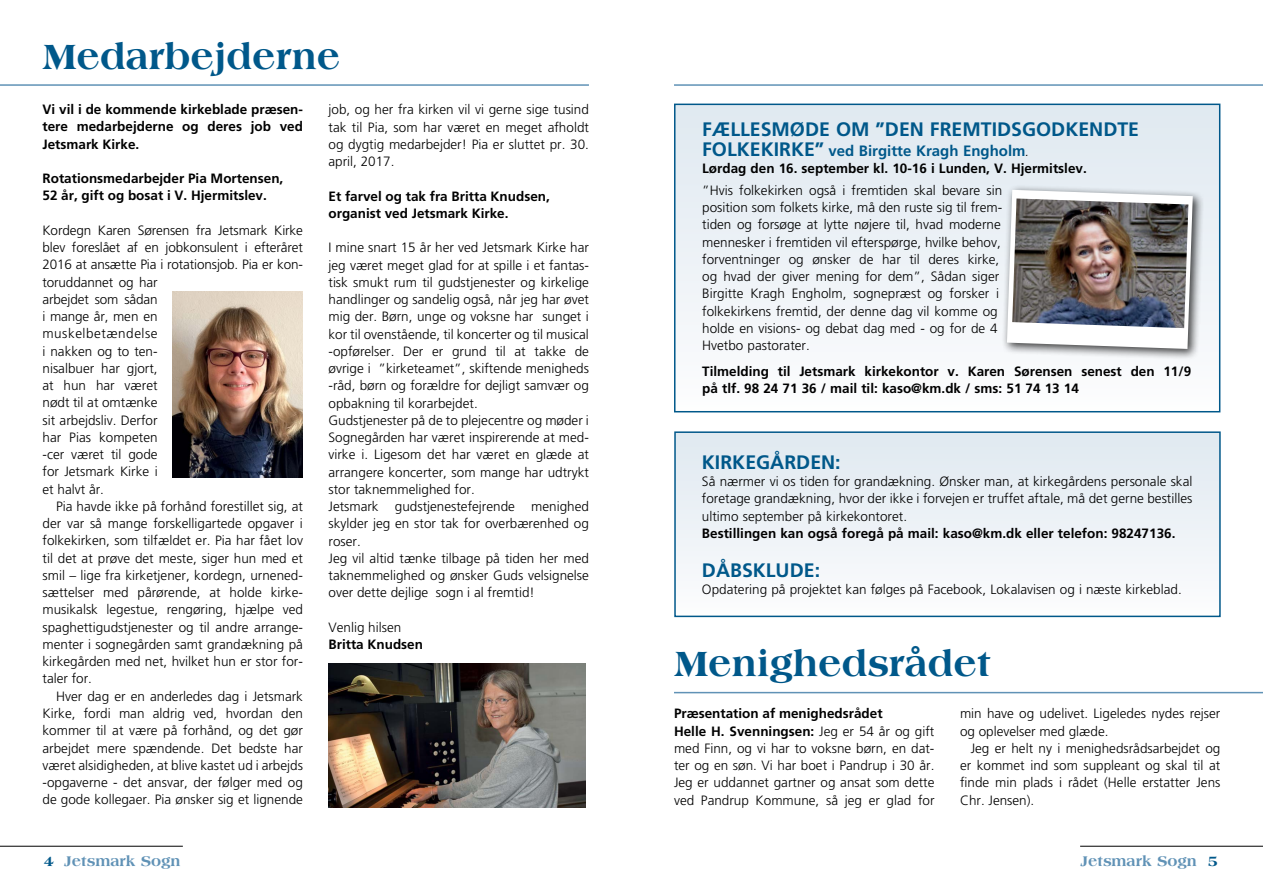
<style>
.page{position:relative;width:1263px;height:893px;background:#fff}
.page>*{position:absolute;margin:0;border:0;box-sizing:border-box;transform-origin:0 0}
.t1{font:800 37.5px "Americana";color:#00588a}
.t2{font:700 19.5px "Frutiger";color:#00588a}
.t3{font:700 15px "Frutiger";color:#00588a}
.t4{font:800 15px "Americana";color:#6092b6}
.t5{font:300 13.5px/17.2px "Frutiger";color:#000}
.t6{font:700 13.5px/17.2px "Frutiger";color:#000}
.s1{font-size:19.5px}
.s2{font-weight:300;font-style:italic;font-size:13.5px;color:#000}
.s3{font-weight:700}
.s4{color:#00588a}
</style>
<div class="page">
<div style="left:675px;top:104px;width:545px;height:308px;background:linear-gradient(to bottom,#dfe8f0,#fcfcfd)"></div>
<div style="left:674px;top:104px;width:546px;height:308px;border:2px solid #00588a"></div>
<hr style="left:0;top:846px;width:183px;height:1px;background:#000">
<hr style="left:1080px;top:846px;width:183px;height:1px;background:#000">
<hr style="left:0;top:84px;width:589px;height:2px;background:#6092b6">
<hr style="left:674px;top:84px;width:589px;height:2px;background:#6092b6">
<hr style="left:674px;top:692px;width:589px;height:1px;background:#6092b6">
<img style="left:173px;top:292px;width:130px;height:186px">
<img style="left:328px;top:664px;width:258px;height:144px">
<div style="left:675px;top:432px;width:545px;height:184px;background:linear-gradient(to bottom,#dfe8f0,#fcfcfd)"></div>
<div style="left:674px;top:431px;width:547px;height:186px;border:2px solid #00588a"></div>
<div style="left:1001px;top:185px;width:203px;height:176px;background:#000;opacity:.75"></div>
<svg style="left:1007px;top:190px;width:186px;height:159px"></svg>
<img style="left:1012px;top:198px;width:176px;height:130px">
<h1 class="t1" style="left:43px;top:34px;width:299px">Medarbejderne</h1>
<p class="t6" style="left:43px;top:101px;width:262px;text-align:justify">Vi vil i de kommende kirkeblade præsen&shy;tere medarbejderne og deres job ved Jetsmark Kirke.</p>
<p class="t6" style="left:43px;top:170px;width:242px">Rotationsmedarbejder Pia Mortensen,<br>52 år, gift og bosat i V. Hjermitslev.</p>
<p class="t5" style="left:43px;top:222px;width:262px">Kordegn Karen Sørensen fra Jetsmark Kirke blev foreslået af en jobkonsulent i efteråret<br>2016 at ansætte Pia i rotationsjob. Pia er kon&shy;toruddannet og har<br>arbejdet som sådan<br>i mange år, men en<br>muskelbetændelse<br>i nakken og to ten-<br>nisalbuer har gjort,<br>at hun har været<br>nødt til at omtænke<br>sit arbejdsliv. Derfor<br>har Pias kompeten<br>-cer været til gode<br>for Jetsmark Kirke i<br>et halvt år.</p>
<p class="t5" style="left:43px;top:498px;width:262px;text-align:justify;text-indent:14px">Pia havde ikke på forhånd forestillet sig, at der var så mange forskelligartede opgaver i folkekirken, som tilfældet er. Pia har fået lov til det at prøve det meste, siger hun med et smil – lige fra kirketjener, kordegn, urnened&shy;sættelser med pårørende, at holde kirke&shy;musikalsk legestue, rengøring, hjælpe ved spaghettigudstjenester og til andre arrange&shy;menter i sognegården samt grandækning på kirkegården med net, hvilket hun er stor for&shy;taler for.</p>
<p class="t5" style="left:43px;top:687px;width:262px;text-align:justify;text-indent:14px">Hver dag er en anderledes dag i Jetsmark Kirke, fordi man aldrig ved, hvordan den kommer til at være på forhånd, og det gør arbejdet mere spændende. Det bedste har været alsidigheden, at blive kastet ud i arbejds -opgaverne - det ansvar, der følger med og de gode kollegaer. Pia ønsker sig et lignende</p>
<p class="t5" style="left:328px;top:101px;width:262px;text-align:justify">job, og her fra kirken vil vi gerne sige tusind tak til Pia, som har været en meget afholdt og dygtig medarbejder! Pia er sluttet pr. 30. april, 2017.</p>
<p class="t6" style="left:328px;top:187px;width:223px">Et farvel og tak fra Britta Knudsen, organist ved Jetsmark Kirke.</p>
<p class="t5" style="left:328px;top:239px;width:262px">I mine snart 15 år her ved Jetsmark Kirke har jeg været meget glad for at spille i et fantas&shy;tisk smukt rum til gudstjenester og kirkelige handlinger og sandelig også, når jeg har øvet mig der. Børn, unge og voksne har sunget i kor til ovenstående, til koncerter og til musical -opførelser. Der er grund til at takke de øvrige i ”kirketeamet”, skiftende menigheds -råd, børn og forældre for dejligt samvær og opbakning til korarbejdet.<br>Gudstjenester på de to plejecentre og møder i Sognegården har været inspirerende at med&shy;virke i. Ligesom det har været en glæde at arrangere koncerter, som mange har udtrykt stor taknemmelighed for.<br>Jetsmark gudstjenestefejrende menighed skylder jeg en stor tak for overbærenhed og roser.<br>Jeg vil altid tænke tilbage på tiden her med taknemmelighed og ønsker Guds velsignelse over dette dejlige sogn i al fremtid!</p>
<p class="t5" style="left:328px;top:619px;width:74px">Venlig hilsen</p>
<p class="t6" style="left:328px;top:636px;width:96px">Britta Knudsen</p>
<h2 class="t2" style="left:702px;top:118px;width:438px">FÆLLESMØDE OM ”DEN FREMTIDSGODKENDTE</h2>
<p class="t3" style="left:702px;top:142px;width:329px"><span class="s1">FOLKEKIRKE”</span> ved Birgitte Kragh Engholm<span class="s2">.</span></p>
<p class="t6" style="left:702px;top:160px;width:386px">Lørdag den 16. september kl. 10-16 i Lunden, V. Hjermitslev.</p>
<p class="t5" style="left:702px;top:181px;width:301px">”Hvis folkekirken også i fremtiden skal bevare sin position som folkets kirke, må den ruste sig til frem&shy;tiden og forsøge at lytte nøjere til, hvad moderne mennesker i fremtiden vil efterspørge, hvilke behov, forventninger og ønsker de har til deres kirke, og hvad der giver mening for dem”, Sådan siger Birgitte Kragh Engholm, sognepræst og forsker i folkekirkens fremtid, der denne dag vil komme og holde en visions- og debat dag med - og for de 4<br>Hvetbo pastorater.</p>
<p class="t6" style="left:702px;top:362px;width:490px">Tilmelding til Jetsmark kirkekontor v. Karen Sørensen senest den 11/9 på tlf. 98 24 71 36 / mail til: kaso@km.dk / sms: 51 74 13 14</p>
<h2 class="t2" style="left:702px;top:451px;width:140px">KIRKEGÅRDEN:</h2>
<p class="t5" style="left:702px;top:473px;width:492px;text-align:justify">Så nærmer vi os tiden for grandækning. Ønsker man, at kirkegårdens personale skal foretage grandækning, hvor der ikke i forvejen er truffet aftale, må det gerne bestilles ultimo september på kirkekontoret.</p>
<p class="t6" style="left:702px;top:524px;width:475px">Bestillingen kan også foregå på mail: kaso@km.dk eller telefon: 98247136.</p>
<h2 class="t2" style="left:702px;top:559px;width:120px">DÅBSKLUDE:</h2>
<p class="t5" style="left:702px;top:581px;width:481px">Opdatering på projektet kan følges på Facebook, Lokalavisen og i næste kirkeblad.</p>
<h1 class="t1" style="left:674px;top:641px;width:318px">Menighedsrådet</h1>
<p class="t5" style="left:674px;top:705px;width:262px"><span class="s3">Præsentation af menighedsrådet<br>Helle H. Svenningsen:</span> Jeg er 54 år og gift med Finn, og vi har to voksne børn, en dat&shy;ter og en søn. Vi har boet i Pandrup i 30 år.<br>Jeg er uddannet gartner og ansat som dette ved Pandrup Kommune, så jeg er glad for</p>
<p class="t5" style="left:960px;top:705px;width:262px">min have og udelivet. Ligeledes nydes rejser og oplevelser med glæde.</p>
<p class="t5" style="left:960px;top:740px;width:262px;text-align:justify;text-indent:11px">Jeg er helt ny i menighedsrådsarbejdet og er kommet ind som suppleant og skal til at finde min plads i rådet (Helle erstatter Jens Chr. Jensen).</p>
<p class="t4" style="left:44px;top:852px;width:138px"><span class="s4">4</span> Jetsmark Sogn</p>
<p class="t4" style="left:1080px;top:852px;width:139px">Jetsmark Sogn <span class="s4">5</span></p>
</div>
